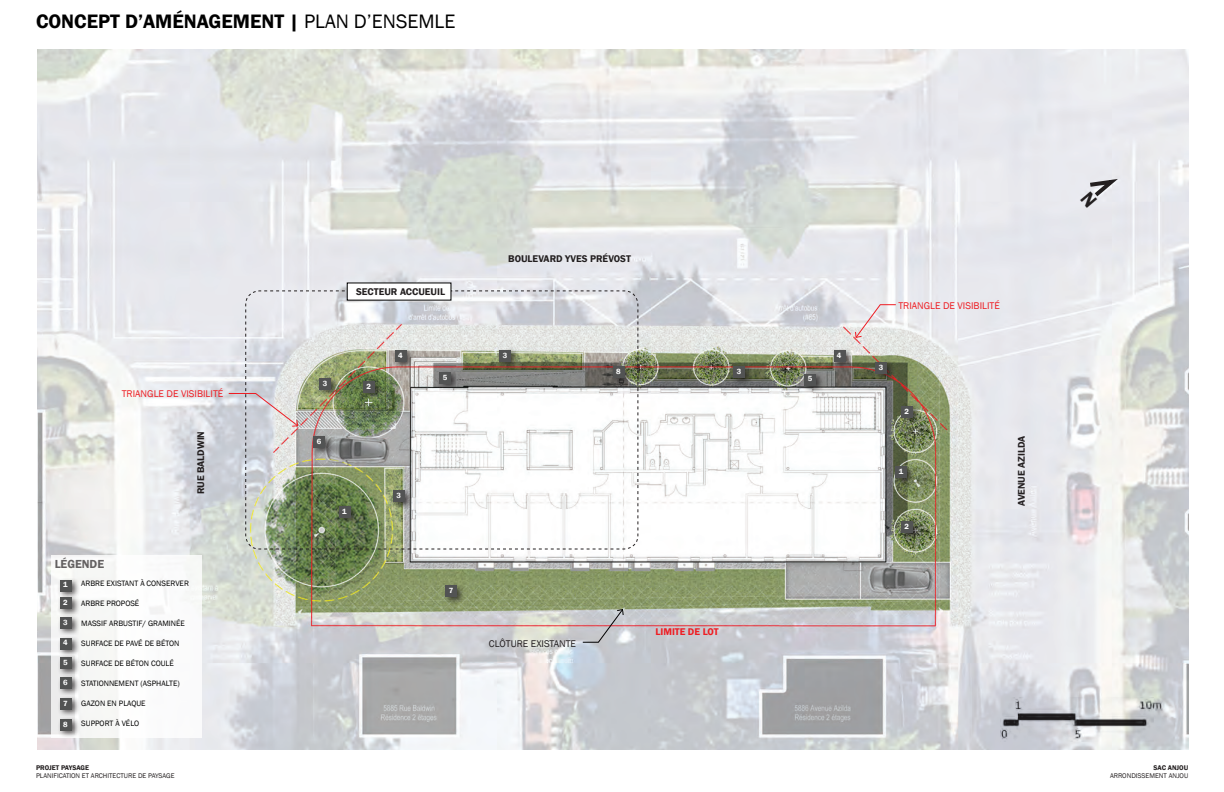
<style>
.page{position:relative;width:1224px;height:792px;background:#fff}
.page>*{position:absolute;margin:0;border:0;box-sizing:border-box;transform-origin:0 0}
.t1{font:600 20px "Franklin Gothic";color:#000}
.t2{font:600 12px "Franklin Gothic";color:#231f20}
.t3{font:600 10px "Franklin Gothic";color:#231f20}
.t4{font:10px "Franklin Gothic";color:#ee1d23}
.t5{font:10px "Franklin Gothic";color:#231f20}
.t6{font:600 10px "Franklin Gothic";color:#ee1d23}
.t7{font:8px "Franklin Gothic";color:#000}
.t8{font:600 7.7px "Franklin Gothic";color:#fff}
.t9{font:7px "Franklin Gothic";color:#231f20}
.t10{font:600 7px "Franklin Gothic";color:#231f20}
.s1{font-weight:400}
</style>
<div class="page">
<img style="left:38px;top:49px;width:1150px;height:701px">
<div style="left:52px;top:556px;width:150px;height:182px;background:#fff"></div>
<div style="left:58px;top:577px;width:22px;height:22px;background:#231f20;opacity:.75"></div>
<div style="left:60px;top:580px;width:12px;height:11px;background:#525353"></div>
<div style="left:893px;top:464px;width:22px;height:22px;background:#231f20;opacity:.75"></div>
<div style="left:895px;top:467px;width:12px;height:11px;background:#525353"></div>
<div style="left:58px;top:655px;width:22px;height:22px;background:#231f20;opacity:.75"></div>
<div style="left:60px;top:658px;width:12px;height:11px;background:#525353"></div>
<div style="left:802px;top:371px;width:22px;height:22px;background:#231f20;opacity:.75"></div>
<div style="left:804px;top:374px;width:12px;height:11px;background:#525353"></div>
<div style="left:58px;top:614px;width:22px;height:22px;background:#231f20;opacity:.75"></div>
<div style="left:60px;top:617px;width:12px;height:11px;background:#525353"></div>
<div style="left:731px;top:363px;width:22px;height:22px;background:#231f20;opacity:.75"></div>
<div style="left:733px;top:366px;width:12px;height:12px;background:#525353"></div>
<div style="left:873px;top:359px;width:22px;height:22px;background:#231f20;opacity:.75"></div>
<div style="left:875px;top:362px;width:12px;height:11px;background:#525353"></div>
<div style="left:58px;top:695px;width:22px;height:22px;background:#231f20;opacity:.75"></div>
<div style="left:60px;top:698px;width:12px;height:11px;background:#525353"></div>
<div style="left:443px;top:583px;width:22px;height:22px;background:#231f20;opacity:.75"></div>
<div style="left:445px;top:586px;width:12px;height:11px;background:#525353"></div>
<div style="left:58px;top:716px;width:22px;height:22px;background:#231f20;opacity:.75"></div>
<div style="left:60px;top:719px;width:12px;height:11px;background:#525353"></div>
<div style="left:58px;top:595px;width:22px;height:22px;background:#231f20;opacity:.75"></div>
<div style="left:60px;top:598px;width:12px;height:11px;background:#525353"></div>
<div style="left:899px;top:403px;width:22px;height:22px;background:#231f20;opacity:.75"></div>
<div style="left:901px;top:406px;width:12px;height:11px;background:#525353"></div>
<div style="left:899px;top:519px;width:22px;height:21px;background:#231f20;opacity:.75"></div>
<div style="left:901px;top:521px;width:12px;height:12px;background:#525353"></div>
<div style="left:58px;top:674px;width:22px;height:22px;background:#231f20;opacity:.75"></div>
<div style="left:60px;top:677px;width:12px;height:11px;background:#525353"></div>
<div style="left:58px;top:635px;width:22px;height:22px;background:#231f20;opacity:.75"></div>
<div style="left:60px;top:638px;width:12px;height:11px;background:#525353"></div>
<div style="left:831px;top:347px;width:23px;height:22px;background:#231f20;opacity:.75"></div>
<div style="left:834px;top:350px;width:11px;height:11px;background:#525353"></div>
<svg style="left:245px;top:290px;width:394px;height:260px"></svg>
<div style="left:347px;top:283px;width:104px;height:17px;background:#fff"></div>
<img style="left:1000px;top:697px;width:167px;height:44px">
<svg style="left:582px;top:608px;width:42px;height:35px"></svg>
<svg style="left:854px;top:304px;width:43px;height:35px"></svg>
<svg style="left:228px;top:309px;width:71px;height:223px;background:#cfd2d1"></svg>
<svg style="left:1081px;top:176px;width:43px;height:32px"></svg>
<h1 class="t1" style="left:36px;top:9px;width:63px">CONCEPT</h1>
<h1 class="t1" style="left:125px;top:9px;width:332px">D’AMÉNAGEMENT | <span class="s1">PLAN D’ENSEMLE</span></h1>
<p class="t4" style="left:122px;top:388px;width:21px">TRIANGL</p>
<p class="t4" style="left:159px;top:388px;width:66px">E DE VISIBILITÉ</p>
<p class="t3" style="left:195px;top:494px;width:64px;rotate:-90deg">RUE BALDWIN</p>
<h2 class="t2" style="left:54px;top:557px;width:51px">LÉGENDE</h2>
<p class="t8" style="left:63px;top:580px;width:6px">1</p>
<p class="t7" style="left:81px;top:578px;width:42px">ARBRE EXISTANT</p>
<p class="t7" style="left:140px;top:578px;width:12px">À CONS</p>
<p class="t7" style="left:166px;top:578px;width:24px">ERVER</p>
<p class="t7" style="left:81px;top:598px;width:41px">ARBRE PROPOS</p>
<p class="t7" style="left:135px;top:598px;width:6px">É</p>
<p class="t7" style="left:81px;top:618px;width:46px">MASSIF ARBUST</p>
<p class="t7" style="left:136px;top:618px;width:50px">IF/ GRAMINÉE</p>
<p class="t7" style="left:81px;top:638px;width:87px">SU RFACE DE PA VÉ DE BÉTON</p>
<p class="t7" style="left:81px;top:658px;width:57px">SU RFACE DE BÉTON</p>
<p class="t7" style="left:151px;top:658px;width:6px">COUL</p>
<p class="t7" style="left:170px;top:658px;width:6px">É</p>
<p class="t7" style="left:81px;top:678px;width:4px">STAT</p>
<p class="t7" style="left:97px;top:678px;width:8px">IONN</p>
<p class="t7" style="left:114px;top:678px;width:34px">EMENT (ASPHALT</p>
<p class="t7" style="left:173px;top:678px;width:8px">E)</p>
<p class="t7" style="left:81px;top:698px;width:66px">GAZON EN PLAQUE</p>
<p class="t7" style="left:81px;top:718px;width:6px">SUPPO</p>
<p class="t7" style="left:105px;top:718px;width:29px">RT À VÉLO</p>
<p class="t8" style="left:63px;top:598px;width:6px">2</p>
<p class="t8" style="left:63px;top:617px;width:6px">3</p>
<p class="t8" style="left:63px;top:638px;width:6px">4</p>
<p class="t8" style="left:63px;top:658px;width:6px">5</p>
<p class="t8" style="left:63px;top:677px;width:6px">6</p>
<p class="t8" style="left:63px;top:698px;width:6px">7</p>
<p class="t8" style="left:63px;top:719px;width:6px">8</p>
<p class="t10" style="left:36px;top:763px;width:55px">PROJET PAYSAGE</p>
<p class="t9" style="left:36px;top:772px;width:140px">PLANIFICATION ET ARCHITECTURE DE PAYSAGE</p>
<p class="t3" style="left:356px;top:285px;width:90px">SECTEUR ACCUEUIL</p>
<p class="t3" style="left:508px;top:252px;width:124px">BOULEVARD YVES PRÉVOST</p>
<p class="t8" style="left:323px;top:378px;width:6px">3</p>
<p class="t8" style="left:317px;top:437px;width:6px">6</p>
<p class="t8" style="left:366px;top:381px;width:6px">2</p>
<p class="t8" style="left:342px;top:506px;width:6px">1</p>
<p class="t8" style="left:398px;top:350px;width:6px">4</p>
<p class="t8" style="left:837px;top:350px;width:6px">4</p>
<p class="t8" style="left:503px;top:350px;width:6px">3</p>
<p class="t8" style="left:616px;top:367px;width:6px">8</p>
<p class="t8" style="left:737px;top:367px;width:6px">3</p>
<p class="t8" style="left:443px;top:372px;width:6px">5</p>
<p class="t8" style="left:808px;top:374px;width:6px">5</p>
<p class="t8" style="left:397px;top:491px;width:6px">3</p>
<p class="t8" style="left:449px;top:586px;width:6px">7</p>
<p class="t5" style="left:489px;top:637px;width:58px">CLÔTU RE EXISTANT</p>
<p class="t5" style="left:571px;top:637px;width:7px">E</p>
<p class="t6" style="left:655px;top:626px;width:59px">LIMITE DE LOT</p>
<p class="t4" style="left:898px;top:300px;width:21px">TRIANGL</p>
<p class="t4" style="left:935px;top:300px;width:66px">E DE VISIBILITÉ</p>
<p class="t8" style="left:879px;top:362px;width:6px">3</p>
<p class="t8" style="left:904px;top:406px;width:6px">2</p>
<p class="t8" style="left:899px;top:467px;width:6px">1</p>
<p class="t8" style="left:904px;top:522px;width:6px">2</p>
<p class="t3" style="left:1015px;top:506px;width:72px;rotate:-90deg">AVENUE AZILDA</p>
<p class="t10" style="left:1154px;top:763px;width:36px">SAC ANJOU</p>
<p class="t9" style="left:1110px;top:772px;width:80px">ARRONDISSEMENT ANJOU</p>
</div>
